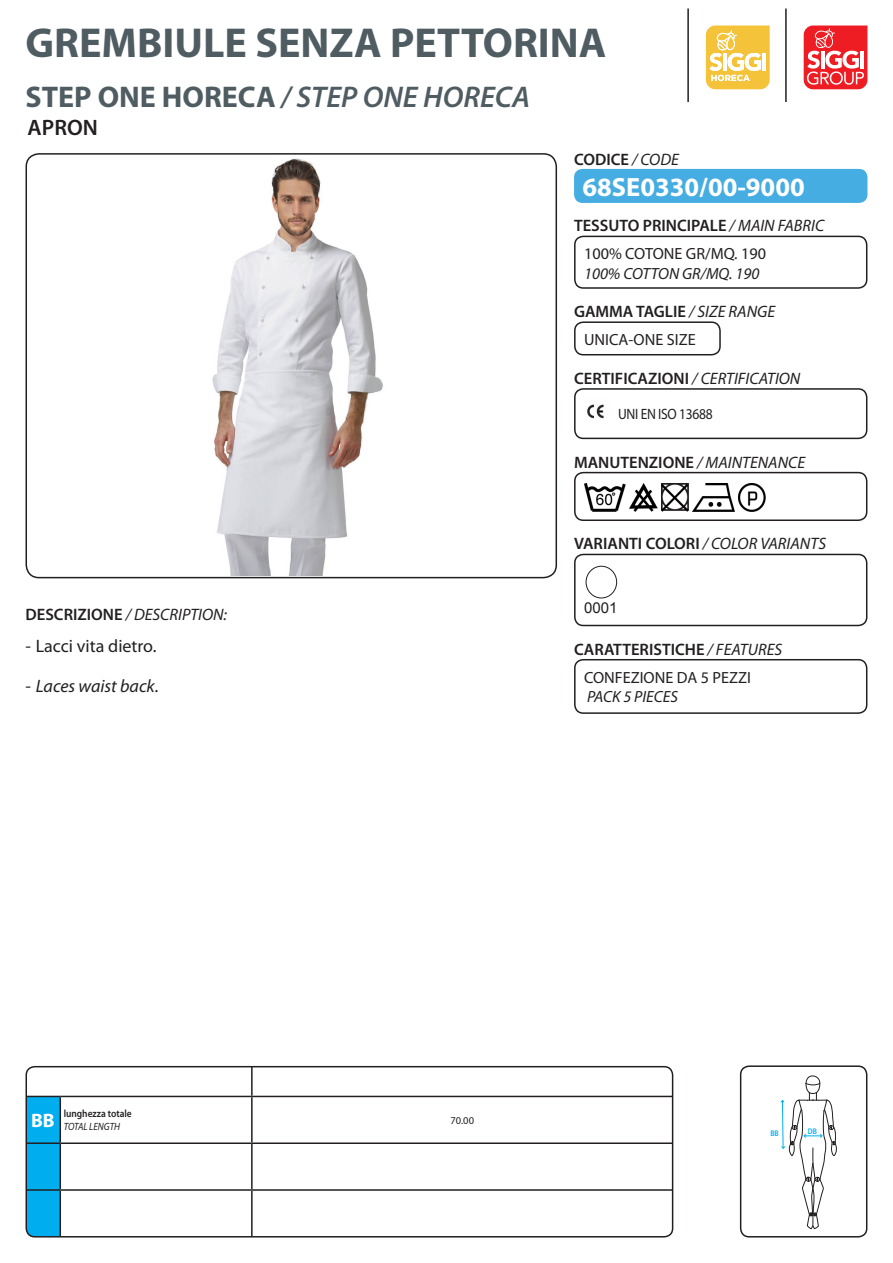
<style>
.page{position:relative;width:893px;height:1263px;background:#fff}
.page>*{position:absolute;margin:0;border:0;box-sizing:border-box;transform-origin:0 0}
.nome_prodotto{font:700 42px "Myriad Pro";color:#4f5c62}
.nome_prodotto-2{font:italic 600 30px "Myriad Pro";color:#4f5c62}
.codice{font:700 26.55px "Myriad Pro";color:#fff}
.tipologia{font:600 22.35px "Myriad Pro";color:#231f20}
.tabella_parametro_ri{font:700 19.5px "Myriad Pro";color:#fff}
.t1{font:18px "Myriad Pro";color:#231f20}
.t2{font:italic 18px "Myriad Pro";color:#231f20}
.titolo_sezione{font:600 16.65px "Myriad Pro";color:#231f20}
.titolo_descrizione_a{font:italic 16.65px "Myriad Pro";color:#231f20}
.testo_lingua1{font:16.2px "Myriad Pro";color:#231f20}
.testo_lingua2{font:italic 16.2px "Myriad Pro";color:#231f20}
.testo_lingua1-2{font:italic 16.2px "Myriad Pro";color:#231f20}
.testo_certificazioni{font:15px "Myriad Pro";letter-spacing:-.02em;color:#231f20;scale:.9 1}
.codice_variante_colo{font:15px "Arial";color:#231f20}
.tabella_descrizione{font:600 10.5px "Myriad Pro";color:#231f20;scale:.9 1}
.tabella_descrizione-2{font:italic 10.5px "Myriad Pro";color:#231f20;scale:.9 1}
.tabella_valori{font:10.5px "Myriad Pro";color:#231f20}
.file{font:600 8.25px "Myriad Pro";color:#00aeef;scale:.89 1}
.s1{font-weight:700;font-style:normal}
.s2{font-weight:400;font-style:italic}
.s3{font-weight:600;font-style:normal}
.s4{font-style:normal}
</style>
<div class="page">
<hr style="left:687px;top:9px;width:2px;height:93px;background:#231f20">
<svg style="left:706px;top:26px;width:64px;height:63px"></svg>
<hr style="left:785px;top:9px;width:2px;height:93px;background:#231f20">
<svg style="left:804px;top:26px;width:63px;height:63px"></svg>
<img style="left:212px;top:158px;width:171px;height:417px">
<div style="left:26px;top:153px;width:531px;height:425px;border:2px solid #231f20;border-radius:13px"></div>
<div style="left:574px;top:169px;width:293px;height:34px;background:#45ade2;border-radius:9px"></div>
<div style="left:574px;top:236px;width:293px;height:53px;border:2px solid #231f20;border-radius:9px"></div>
<div style="left:574px;top:321px;width:147px;height:34px;border:2px solid #231f20;border-radius:9px"></div>
<img style="left:587px;top:404px;width:17px;height:15px">
<div style="left:574px;top:388px;width:293px;height:51px;border:2px solid #231f20;border-radius:9px"></div>
<img style="left:584px;top:483px;width:41px;height:28px">
<img style="left:630px;top:483px;width:27px;height:28px">
<img style="left:661px;top:483px;width:27px;height:28px">
<img style="left:692px;top:483px;width:42px;height:28px">
<img style="left:739px;top:483px;width:26px;height:28px">
<div style="left:574px;top:472px;width:293px;height:49px;border:2px solid #231f20;border-radius:9px"></div>
<div style="left:586px;top:566px;width:31px;height:32px;border:1px solid #231f20;border-radius:50%"></div>
<div style="left:574px;top:554px;width:293px;height:72px;border:2px solid #231f20;border-radius:9px"></div>
<div style="left:574px;top:659px;width:293px;height:55px;border:2px solid #231f20;border-radius:9px"></div>
<div style="left:26px;top:1097px;width:34px;height:140px;background:#00aeef"></div>
<hr style="left:252px;top:1142px;width:421px;height:2px;background:#231f20">
<hr style="left:60px;top:1096px;width:192px;height:1px;background:#231f20">
<hr style="left:26px;top:1142px;width:34px;height:2px;background:#231f20">
<hr style="left:251px;top:1067px;width:2px;height:29px;background:#231f20">
<hr style="left:26px;top:1096px;width:34px;height:1px;background:#231f20">
<hr style="left:60px;top:1097px;width:1px;height:45px;background:#231f20">
<hr style="left:60px;top:1144px;width:1px;height:45px;background:#231f20">
<hr style="left:60px;top:1142px;width:192px;height:2px;background:#231f20">
<hr style="left:26px;top:1189px;width:34px;height:2px;background:#231f20">
<hr style="left:252px;top:1096px;width:421px;height:1px;background:#231f20">
<hr style="left:251px;top:1097px;width:2px;height:45px;background:#231f20">
<hr style="left:251px;top:1144px;width:2px;height:45px;background:#231f20">
<hr style="left:60px;top:1189px;width:192px;height:2px;background:#231f20">
<hr style="left:60px;top:1191px;width:1px;height:46px;background:#231f20">
<hr style="left:252px;top:1189px;width:421px;height:2px;background:#231f20">
<hr style="left:251px;top:1191px;width:2px;height:46px;background:#231f20">
<div style="left:26px;top:1066px;width:647px;height:171px;border:2px solid #231f20;border-radius:9px"></div>
<svg style="left:781px;top:1075px;width:56px;height:154px"></svg>
<div style="left:740px;top:1065px;width:127px;height:172px;border:2px solid #231f20;border-radius:9px"></div>
<p class="nome_prodotto" style="left:26px;top:15px;width:582px">GREMBIULE SENZA PETTORINA</p>
<p class="nome_prodotto-2" style="left:26px;top:77px;width:506px"><span class="s1">STEP ONE HORECA</span> / STEP ONE HORECA</p>
<p class="tipologia" style="left:28px;top:113px;width:72px">APRON</p>
<p class="titolo_sezione" style="left:574px;top:148px;width:106px">CODICE <span class="s2">/ CODE</span></p>
<p class="codice" style="left:583px;top:170px;width:224px">68SE0330/00-9000</p>
<p class="titolo_sezione" style="left:574px;top:215px;width:252px">TESSUTO PRINCIPALE <span class="s2">/ MAIN FABRIC</span></p>
<p class="testo_lingua1" style="left:584px;top:244px;width:183px">100% COTONE GR/MQ. 190</p>
<p class="testo_lingua2" style="left:584px;top:263px;width:177px">100% COTTON GR/MQ. 190</p>
<p class="titolo_sezione" style="left:574px;top:301px;width:203px">GAMMA TAGLIE <span class="s2">/ SIZE RANGE</span></p>
<p class="testo_lingua1" style="left:584px;top:330px;width:113px">UNICA-ONE SIZE</p>
<p class="titolo_sezione" style="left:574px;top:368px;width:228px">CERTIFICAZIONI <span class="s2">/ CERTIFICATION</span></p>
<p class="testo_certificazioni" style="left:618px;top:404px;width:107px">UNI EN ISO 13688</p>
<p class="titolo_sezione" style="left:574px;top:451px;width:233px">MANUTENZIONE <span class="s2">/ MAINTENANCE</span></p>
<p class="titolo_descrizione_a" style="left:26px;top:604px;width:203px"><span class="s3">DESCRIZIONE</span> / DESCRIPTION:</p>
<p class="t1" style="left:26px;top:635px;width:132px">- Lacci vita dietro.</p>
<p class="t2" style="left:26px;top:675px;width:135px"><span class="s4">-</span> Laces waist back.</p>
<p class="tabella_parametro_ri" style="left:31px;top:1108px;width:25px">BB</p>
<p class="tabella_descrizione" style="left:64px;top:1107px;width:77px">lunghezza totale</p>
<p class="tabella_descrizione-2" style="left:64px;top:1119px;width:64px">TOTAL LENGTH</p>
<p class="titolo_sezione" style="left:574px;top:533px;width:254px">VARIANTI COLORI <span class="s2">/ COLOR VARIANTS</span></p>
<p class="codice_variante_colo" style="left:584px;top:598px;width:35px">0001</p>
<p class="titolo_sezione" style="left:574px;top:638px;width:210px">CARATTERISTICHE <span class="s2">/ FEATURES</span></p>
<p class="testo_lingua1" style="left:584px;top:667px;width:168px">CONFEZIONE DA 5 PEZZI</p>
<p class="testo_lingua1-2" style="left:587px;top:687px;width:92px">PACK 5 PIECES</p>
<p class="tabella_valori" style="left:450px;top:1114px;width:25px">70.00</p>
<p class="file" style="left:770px;top:1128px;width:11px">BB</p>
<p class="file" style="left:808px;top:1126px;width:12px">DB</p>
</div>
